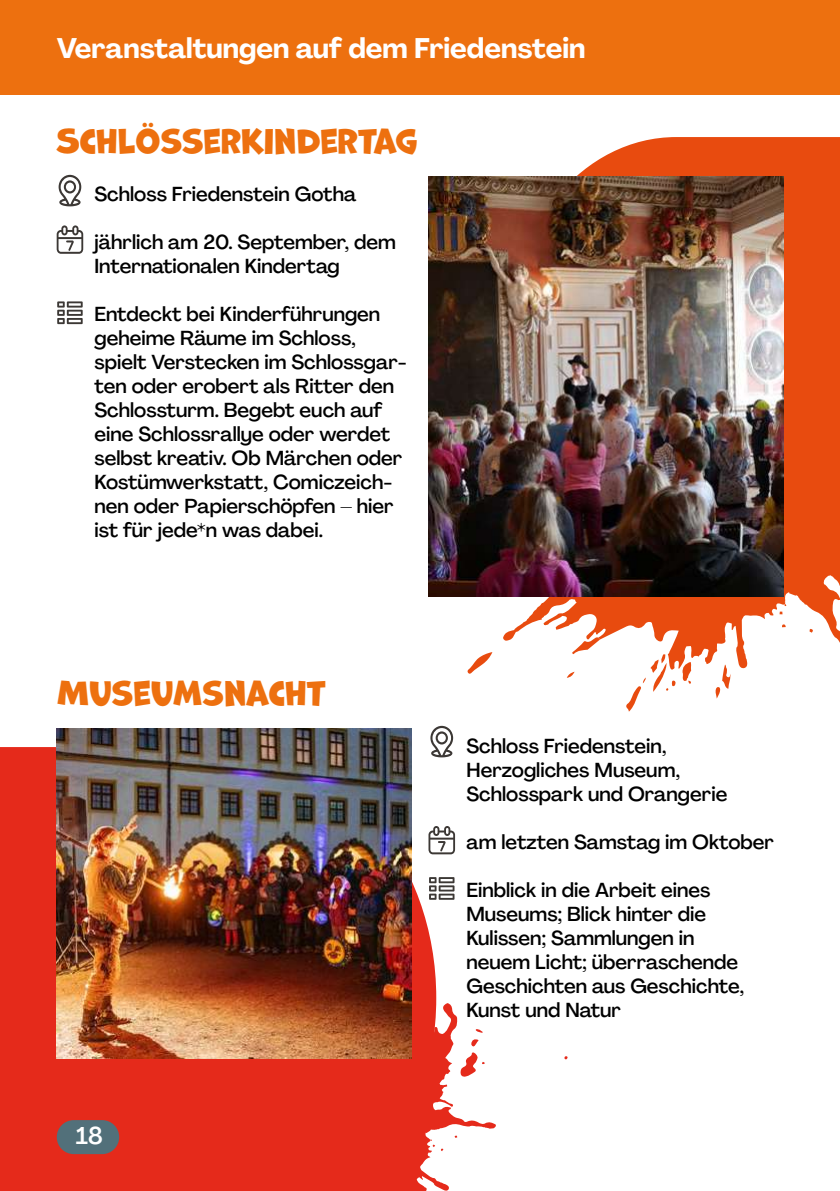
<style>
.page{position:relative;width:840px;height:1191px;background:#fff}
.page>*{position:absolute;margin:0;border:0;box-sizing:border-box;transform-origin:0 0}
.t1{font:32px "Marvin";color:#ed700f}
.t2{font:700 28px "PP Agrandir";color:#fff}
.t3{font:500 24px "PP Agrandir";color:#fff}
.t4{font:500 20px/24px "PP Agrandir";color:#000}
</style>
<div class="page">
<svg style="left:0;top:747px;width:436px;height:444px;background:#e6392b"></svg>
<svg style="left:577px;top:137px;width:262px;height:215px;background:#e9561e"></svg>
<svg style="left:218px;top:1003px;width:278px;height:188px;fill:#e52a1b"></svg>
<svg style="left:231px;top:1058px;width:59px;height:12px"></svg>
<svg style="left:460px;top:1052px;width:24px;height:24px"></svg>
<svg style="left:430px;top:1139px;width:13px;height:12px"></svg>
<svg style="left:386px;top:1063px;width:5px;height:4px"></svg>
<svg style="left:296px;top:1101px;width:19px;height:15px"></svg>
<svg style="left:321px;top:1100px;width:3px;height:4px"></svg>
<svg style="left:467px;top:670px;width:8px;height:4px"></svg>
<svg style="left:715px;top:670px;width:15px;height:28px"></svg>
<svg style="left:566px;top:672px;width:8px;height:6px"></svg>
<svg style="left:682px;top:670px;width:9px;height:14px"></svg>
<svg style="left:626px;top:670px;width:49px;height:41px"></svg>
<svg style="left:452px;top:352px;width:387px;height:318px;fill:#e84b0f"></svg>
<svg style="left:779px;top:604px;width:7px;height:10px"></svg>
<svg style="left:831px;top:487px;width:6px;height:6px"></svg>
<div style="left:0;top:0;width:839px;height:94px;background:#ed700f"></div>
<img style="left:428px;top:176px;width:355px;height:420px">
<svg style="left:59px;top:175px;width:22px;height:31px"></svg>
<svg style="left:57px;top:225px;width:26px;height:29px"></svg>
<svg style="left:57px;top:301px;width:26px;height:23px"></svg>
<svg style="left:430px;top:726px;width:23px;height:31px"></svg>
<svg style="left:428px;top:826px;width:27px;height:28px"></svg>
<svg style="left:429px;top:877px;width:25px;height:22px"></svg>
<img style="left:56px;top:729px;width:355px;height:329px">
<div style="left:57px;top:1120px;width:62px;height:34px;background:#52707a;border-radius:17px"></div>
<h2 class="t2" style="left:57px;top:31px;width:530px">Veranstaltungen auf dem Friedenstein</h2>
<h1 class="t1" style="left:57px;top:123px;width:362px">SCHLÖSSERKINDERTAG</h1>
<p class="t4" style="left:94px;top:182px;width:263px">Schloss Friedenstein Gotha</p>
<p class="t4" style="left:94px;top:230px;width:302px">jährlich am 20. September, dem<br>Internationalen Kindertag</p>
<p class="t4" style="left:94px;top:302px;width:313px">Entdeckt bei Kinderführungen geheime Räume im Schloss, spielt Verstecken im Schlossgar&shy;ten oder erobert als Ritter den<br>Schlossturm. Begebt euch auf eine Schlossrallye oder werdet selbst kreativ. Ob Märchen oder<br>Kostümwerkstatt, Comiczeich&shy;nen oder Papierschöpfen – hier ist für jede*n was dabei.</p>
<h1 class="t1" style="left:57px;top:675px;width:270px">MUSEUMSNACHT</h1>
<p class="t3" style="left:76px;top:1121px;width:28px">18</p>
<p class="t4" style="left:466px;top:734px;width:262px">Schloss Friedenstein,<br>Herzogliches Museum,<br>Schlosspark und Orangerie</p>
<p class="t4" style="left:466px;top:830px;width:309px">am letzten Samstag im Oktober</p>
<p class="t4" style="left:466px;top:878px;width:279px">Einblick in die Arbeit eines<br>Museums; Blick hinter die<br>Kulissen; Sammlungen in neuem Licht; überraschende<br>Geschichten aus Geschichte,<br>Kunst und Natur</p>
</div>
